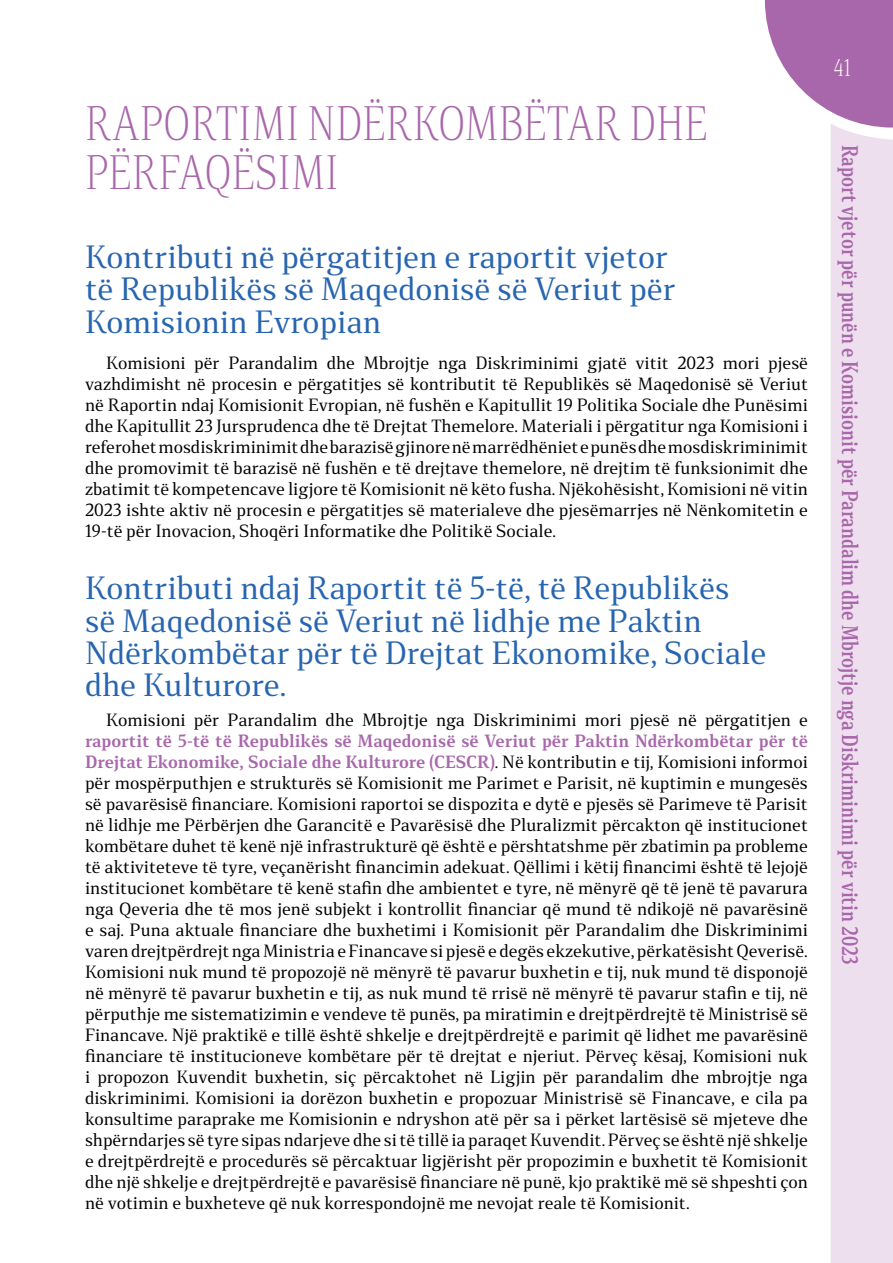
<style>
.page{position:relative;width:893px;height:1263px;background:#fff}
.page>*{position:absolute;margin:0;border:0;box-sizing:border-box;transform-origin:0 0}
.t1{font:300 45px/48.6px "Stobi Serif";letter-spacing:.02em;color:#a967ab;scale:.8 1}
.t2{font:30px/32.4px "Stobi Serif";color:#2765b0}
.t3{font:300 22.5px "Stobi Serif";color:#fff;scale:.8 1}
.t4{font:700 21px "Stobi Serif";color:#a967ab;scale:.8 1}
.t5{font:16.5px/21px "Stobi Serif";color:#000;text-align:justify}
.s1{font-weight:700;color:#a967ab}
</style>
<div class="page">
<svg style="left:765px;top:0;width:128px;height:128px"></svg>
<div style="left:831px;top:123px;width:62px;height:1140px;background:#eddfee"></div>
<h1 class="t1" style="left:85px;top:98px;width:779px">RAPORTIMI NDËRKOMBËTAR DHE<br>PËRFAQËSIMI</h1>
<h2 class="t2" style="left:85px;top:240px;width:592px">Kontributi në përgatitjen e raportit vjetor të Republikës së Maqedonisë së Veriut për<br>Komisionin Evropian</h2>
<p class="t5" style="left:85px;top:352px;width:724px;text-indent:21px">Komisioni për Parandalim dhe Mbrojtje nga Diskriminimi gjatë vitit 2023 mori pjesë vazhdimisht në procesin e përgatitjes së kontributit të Republikës së Maqedonisë së Veriut në Raportin ndaj Komisionit Evropian, në fushën e Kapitullit 19 Politika Sociale dhe Punësimi dhe Kapitullit 23 Jursprudenca dhe të Drejtat Themelore. Materiali i përgatitur nga Komisioni i referohet mosdiskriminimit dhe barazisë gjinore në marrëdhëniet e punës dhe mosdiskriminimit dhe promovimit të barazisë në fushën e të drejtave themelore, në drejtim të funksionimit dhe zbatimit të kompetencave ligjore të Komisionit në këto fusha. Njëkohësisht, Komisioni në vitin 2023 ishte aktiv në procesin e përgatitjes së materialeve dhe pjesëmarrjes në Nënkomitetin e 19-të për Inovacion, Shoqëri Informatike dhe Politikë Sociale.</p>
<h2 class="t2" style="left:85px;top:571px;width:683px">Kontributi ndaj Raportit të 5-të, të Republikës së Maqedonisë së Veriut në lidhje me Paktin Ndërkombëtar për të Drejtat Ekonomike, Sociale dhe Kulturore.</h2>
<p class="t5" style="left:106px;top:709px;width:703px">Komisioni për Parandalim dhe Mbrojtje nga Diskriminimi mori pjesë në përgatitjen e</p>
<p class="t5" style="left:85px;top:730px;width:724px"><span class="s1">raportit të 5-të të Republikës së Maqedonisë së Veriut për Paktin Ndërkombëtar për të Drejtat Ekonomike, Sociale dhe Kulturore (CESCR)</span>. Në kontributin e tij, Komisioni informoi për mospërputhjen e strukturës së Komisionit me Parimet e Parisit, në kuptimin e mungesës së pavarësisë financiare. Komisioni raportoi se dispozita e dytë e pjesës së Parimeve të Parisit në lidhje me Përbërjen dhe Garancitë e Pavarësisë dhe Pluralizmit përcakton që institucionet kombëtare duhet të kenë një infrastrukturë që është e përshtatshme për zbatimin pa probleme të aktiviteteve të tyre, veçanërisht financimin adekuat. Qëllimi i këtij financimi është të lejojë institucionet kombëtare të kenë stafin dhe ambientet e tyre, në mënyrë që të jenë të pavarura nga Qeveria dhe të mos jenë subjekt i kontrollit financiar që mund të ndikojë në pavarësinë e saj. Puna aktuale financiare dhe buxhetimi i Komisionit për Parandalim dhe Diskriminimi varen drejtpërdrejt nga Ministria e Financave si pjesë e degës ekzekutive, përkatësisht Qeverisë.<br>Komisioni nuk mund të propozojë në mënyrë të pavarur buxhetin e tij, nuk mund të disponojë në mënyrë të pavarur buxhetin e tij, as nuk mund të rrisë në mënyrë të pavarur stafin e tij, në përputhje me sistematizimin e vendeve të punës, pa miratimin e drejtpërdrejtë të Ministrisë së Financave. Një praktikë e tillë është shkelje e drejtpërdrejtë e parimit që lidhet me pavarësinë financiare të institucioneve kombëtare për të drejtat e njeriut. Përveç kësaj, Komisioni nuk i propozon Kuvendit buxhetin, siç përcaktohet në Ligjin për parandalim dhe mbrojtje nga diskriminimi. Komisioni ia dorëzon buxhetin e propozuar Ministrisë së Financave, e cila pa konsultime paraprake me Komisionin e ndryshon atë për sa i përket lartësisë së mjeteve dhe shpërndarjes së tyre sipas ndarjeve dhe si të tillë ia paraqet Kuvendit. Përveç se është një shkelje e drejtpërdrejtë e procedurës së përcaktuar ligjërisht për propozimin e buxhetit të Komisionit dhe një shkelje e drejtpërdrejtë e pavarësisë financiare në punë, kjo praktikë më së shpeshti çon në votimin e buxheteve që nuk korrespondojnë me nevojat reale të Komisionit.</p>
<h3 class="t3" style="left:834px;top:52px;width:23px">41</h3>
<p class="t4" style="left:865px;top:145px;width:1027px;rotate:90deg">Raport vjetor për punën e Komisionit për Parandalim dhe Mbrojtje nga Diskriminimi për vitin 2023</p>
</div>
